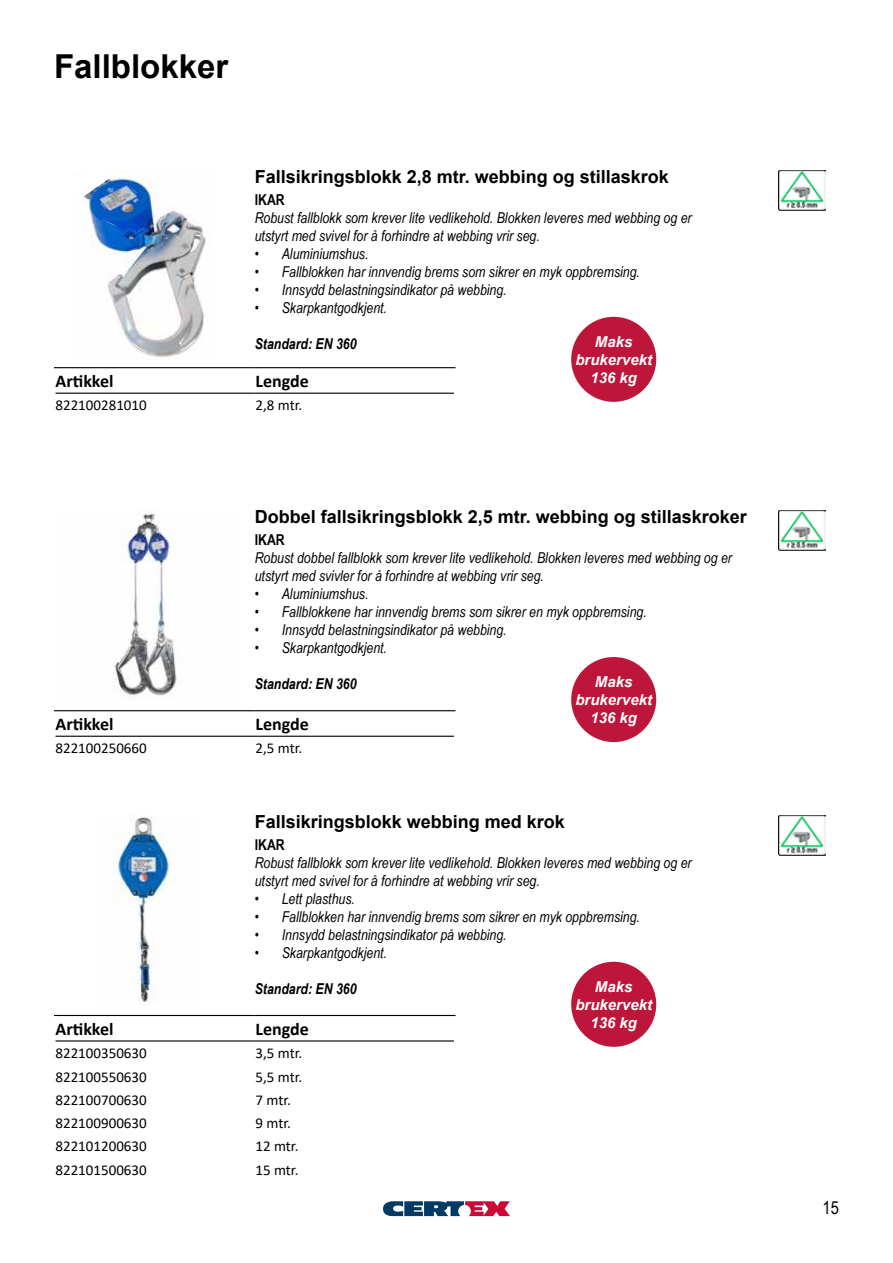
<style>
.page{position:relative;width:893px;height:1263px;background:#fff}
.page>*{position:absolute;margin:0;border:0;box-sizing:border-box;transform-origin:0 0}
.t1{font:700 33px "Arial";color:#000}
.t2{font:700 18px "Arial";color:#000}
.t3{font:700 18px "Calibri";color:#000}
.t4{font:18px "Arial Narrow";color:#000}
.t5{font:italic 15px/18px "Arial Narrow";color:#000}
.t6{font:15px "Calibri";color:#000}
.t7{font:italic 700 15px/18px "Arial";color:#fff;text-align:center}
.t8{font:italic 700 15px "Arial Narrow";color:#000}
.t9{font:700 15px "Arial Narrow";color:#000}
</style>
<div class="page">
<svg style="left:383px;top:1201px;width:127px;height:15px"></svg>
<img style="left:82px;top:170px;width:124px;height:188px">
<img style="left:112px;top:815px;width:60px;height:187px">
<img style="left:114px;top:510px;width:63px;height:188px">
<img style="left:779px;top:170px;width:46px;height:40px">
<img style="left:779px;top:510px;width:46px;height:41px">
<hr style="left:54px;top:367px;width:201px;height:1px;background:#000">
<hr style="left:255px;top:367px;width:200px;height:1px;background:#000">
<hr style="left:56px;top:393px;width:199px;height:1px;background:#000">
<hr style="left:255px;top:393px;width:199px;height:1px;background:#000">
<hr style="left:54px;top:1015px;width:201px;height:1px;background:#000">
<hr style="left:255px;top:1015px;width:200px;height:1px;background:#000">
<hr style="left:56px;top:1040px;width:199px;height:1px;background:#000">
<hr style="left:255px;top:1040px;width:199px;height:1px;background:#000">
<img style="left:779px;top:815px;width:46px;height:40px">
<div style="left:571px;top:317px;width:85px;height:85px;background:#be163a;border-radius:50%"></div>
<div style="left:571px;top:657px;width:85px;height:85px;background:#be163a;border-radius:50%"></div>
<div style="left:571px;top:962px;width:85px;height:85px;background:#be163a;border-radius:50%"></div>
<svg style="left:82px;top:170px;width:28px;height:30px"></svg>
<hr style="left:54px;top:710px;width:201px;height:1px;background:#000">
<hr style="left:255px;top:710px;width:200px;height:1px;background:#000">
<hr style="left:56px;top:736px;width:199px;height:1px;background:#000">
<hr style="left:255px;top:736px;width:199px;height:1px;background:#000">
<h1 class="t1" style="left:54px;top:43px;width:176px">Fallblokker</h1>
<p class="t2" style="left:255px;top:164px;width:416px">Fallsikringsblokk 2,8 mtr. webbing og stillaskrok</p>
<p class="t9" style="left:255px;top:188px;width:32px">IKAR</p>
<p class="t5" style="left:255px;top:208px;width:438px">Robust fallblokk som krever lite vedlikehold. Blokken leveres med webbing og er utstyrt med svivel for å forhindre at webbing vrir seg.</p>
<p class="t5" style="left:255px;top:244px;width:115px">• Aluminiumshus.</p>
<p class="t5" style="left:255px;top:262px;width:387px">• Fallblokken har innvendig brems som sikrer en myk oppbremsing.</p>
<p class="t5" style="left:255px;top:280px;width:253px">• Innsydd belastningsindikator på webbing.</p>
<p class="t5" style="left:255px;top:298px;width:134px">• Skarpkantgodkjent.</p>
<p class="t8" style="left:255px;top:332px;width:103px">Standard: EN 360</p>
<p class="t7" style="left:575px;top:333px;width:78px">Maks brukervekt<br>136 kg</p>
<p class="t3" style="left:56px;top:368px;width:60px">Artikkel</p>
<p class="t3" style="left:255px;top:368px;width:55px">Lengde</p>
<p class="t6" style="left:56px;top:395px;width:93px">822100281010</p>
<p class="t6" style="left:255px;top:395px;width:48px">2,8 mtr.</p>
<p class="t2" style="left:255px;top:504px;width:494px">Dobbel fallsikringsblokk 2,5 mtr. webbing og stillaskroker</p>
<p class="t9" style="left:255px;top:528px;width:32px">IKAR</p>
<p class="t5" style="left:255px;top:548px;width:479px">Robust dobbel fallblokk som krever lite vedlikehold. Blokken leveres med webbing og er utstyrt med svivler for å forhindre at webbing vrir seg.</p>
<p class="t5" style="left:255px;top:584px;width:115px">• Aluminiumshus.</p>
<p class="t5" style="left:255px;top:602px;width:394px">• Fallblokkene har innvendig brems som sikrer en myk oppbremsing.</p>
<p class="t5" style="left:255px;top:620px;width:253px">• Innsydd belastningsindikator på webbing.</p>
<p class="t5" style="left:255px;top:638px;width:134px">• Skarpkantgodkjent.</p>
<p class="t8" style="left:255px;top:672px;width:103px">Standard: EN 360</p>
<p class="t7" style="left:575px;top:673px;width:78px">Maks brukervekt<br>136 kg</p>
<p class="t3" style="left:56px;top:711px;width:60px">Artikkel</p>
<p class="t3" style="left:255px;top:711px;width:55px">Lengde</p>
<p class="t6" style="left:56px;top:738px;width:93px">822100250660</p>
<p class="t6" style="left:255px;top:738px;width:48px">2,5 mtr.</p>
<p class="t2" style="left:255px;top:809px;width:312px">Fallsikringsblokk webbing med krok</p>
<p class="t9" style="left:255px;top:833px;width:32px">IKAR</p>
<p class="t5" style="left:255px;top:853px;width:438px">Robust fallblokk som krever lite vedlikehold. Blokken leveres med webbing og er utstyrt med svivel for å forhindre at webbing vrir seg.</p>
<p class="t5" style="left:255px;top:889px;width:102px">• Lett plasthus.</p>
<p class="t5" style="left:255px;top:907px;width:387px">• Fallblokken har innvendig brems som sikrer en myk oppbremsing.</p>
<p class="t5" style="left:255px;top:925px;width:253px">• Innsydd belastningsindikator på webbing.</p>
<p class="t5" style="left:255px;top:943px;width:134px">• Skarpkantgodkjent.</p>
<p class="t8" style="left:255px;top:977px;width:103px">Standard: EN 360</p>
<p class="t7" style="left:575px;top:978px;width:78px">Maks brukervekt<br>136 kg</p>
<p class="t3" style="left:56px;top:1016px;width:60px">Artikkel</p>
<p class="t3" style="left:255px;top:1016px;width:55px">Lengde</p>
<p class="t6" style="left:56px;top:1043px;width:93px">822100350630</p>
<p class="t6" style="left:255px;top:1043px;width:48px">3,5 mtr.</p>
<p class="t6" style="left:56px;top:1066px;width:93px">822100550630</p>
<p class="t6" style="left:255px;top:1066px;width:48px">5,5 mtr.</p>
<p class="t6" style="left:56px;top:1089px;width:93px">822100700630</p>
<p class="t6" style="left:255px;top:1089px;width:37px">7 mtr.</p>
<p class="t6" style="left:56px;top:1112px;width:93px">822100900630</p>
<p class="t6" style="left:255px;top:1112px;width:37px">9 mtr.</p>
<p class="t6" style="left:56px;top:1136px;width:93px">822101200630</p>
<p class="t6" style="left:255px;top:1136px;width:44px">12 mtr.</p>
<p class="t6" style="left:56px;top:1159px;width:93px">822101500630</p>
<p class="t6" style="left:255px;top:1159px;width:44px">15 mtr.</p>
<p class="t4" style="left:822px;top:1195px;width:18px">15</p>
</div>
